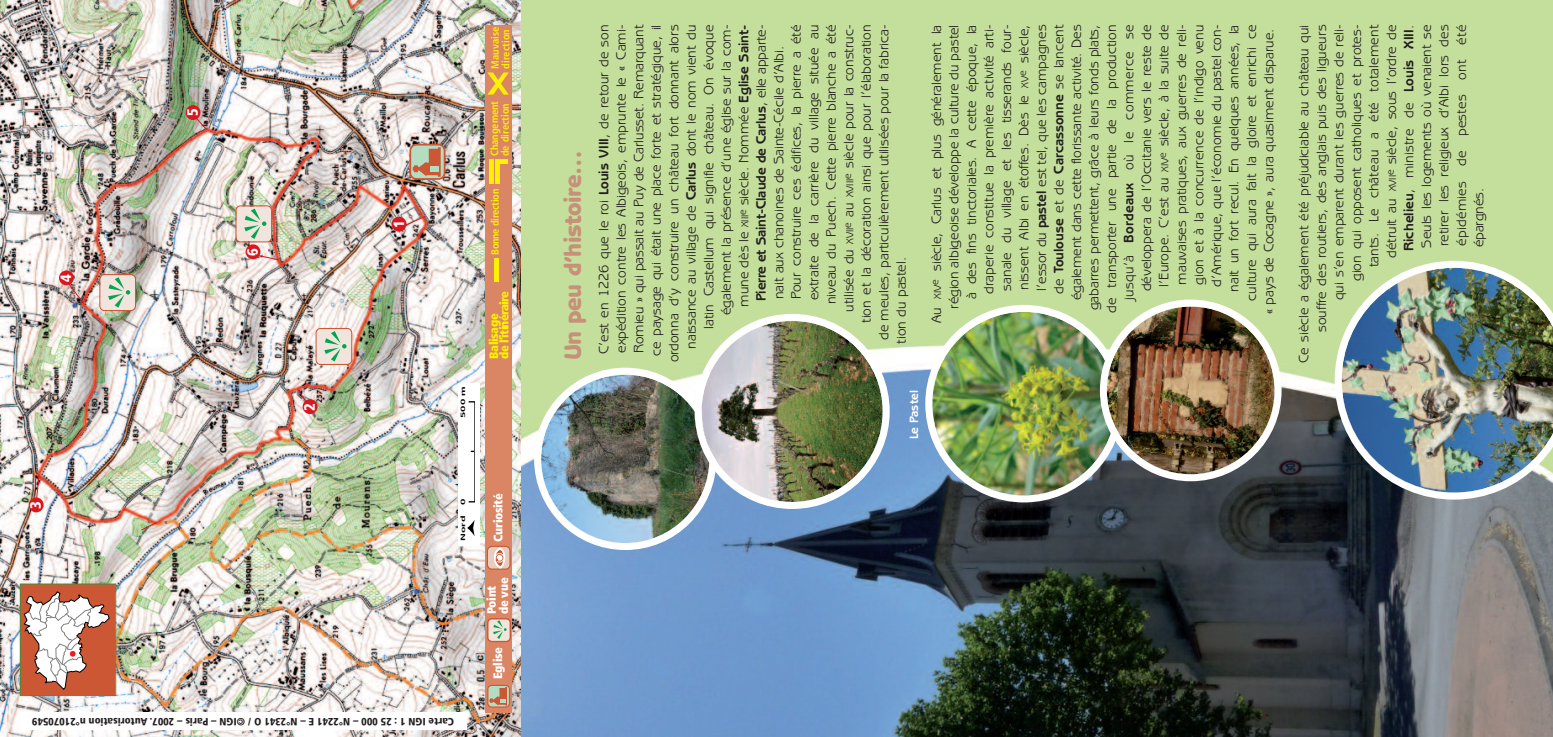
<style>
.page{position:relative;width:1553px;height:737px;background:#fff}
.page>*{position:absolute;margin:0;border:0;box-sizing:border-box;transform-origin:0 0}
.t1{font:800 24.5px "Benguiat Gothic IT Cby BT";letter-spacing:-.02em;color:#c79179}
.t2{font:900 condensed 14.88px "Frutiger";color:#fff}
.t3{font:14px/17.5px "Benguiat Gothic IT Cby BT";color:#231f20;text-align:right}
.t4{font:700 14px "Benguiat Gothic IT Cby BT";letter-spacing:-.005em;color:#231f20}
.t5{font:14px "Benguiat Gothic IT Cby BT";letter-spacing:.025em;color:#231f20}
.t6{font:900 condensed 12.25px/12.2px "Frutiger";letter-spacing:-.025em;color:#fff}
.t7{font:900 condensed 12.25px/10.5px "Frutiger";letter-spacing:-.055em;color:#fff101}
.t8{font:700 12.25px "Benguiat Gothic IT Cby BT";color:#fff}
.t9{font:900 condensed 10.5px "Frutiger";color:#231f20}
.t10{font:700 condensed 10.5px/10.5px "Frutiger";color:#fff101}
.t11{font:700 condensed 10.5px "Frutiger";letter-spacing:-.025em;color:#fff101}
.t12{font:700 condensed 6.12px "Frutiger";color:#000;scale:2 1}
.s1{font-weight:700}
.s2{font-size:10.5px}
.s3{font-weight:400}
</style>
<div class="page">
<img style="left:521px;top:0;width:1032px;height:737px">
<img style="left:0;top:0;width:521px;height:737px">
<div style="left:486px;top:25px;width:26px;height:687px;background:#da8564"></div>
<div style="left:494px;top:258px;width:5px;height:24px;background:#fff101"></div>
<hr style="left:489px;top:160px;width:4px;height:23px;background:#fff101">
<div style="left:495px;top:160px;width:5px;height:23px;background:#fff101"></div>
<svg style="left:500px;top:160px;width:8px;height:3px"></svg>
<svg style="left:487px;top:72px;width:22px;height:23px"></svg>
<div style="left:458px;top:383px;width:21px;height:162px;background:#fff"></div>
<svg style="left:467px;top:520px;width:8px;height:16px"></svg>
<div style="left:20px;top:712px;width:446px;height:17px;background:#fff"></div>
<div style="left:21px;top:584px;width:94px;height:111px;background:#cb5735"></div>
<svg style="left:23px;top:591px;width:87px;height:99px"></svg>
<div style="left:20px;top:583px;width:96px;height:113px;border:1px solid #428e39"></div>
<img style="left:1334px;top:261px;width:219px;height:238px">
<img style="left:925px;top:299px;width:356px;height:203px">
<img style="left:534px;top:314px;width:356px;height:236px">
<div style="left:391px;top:217px;width:15px;height:15px;background:#d8171f;border-radius:50%"></div>
<div style="left:29px;top:497px;width:15px;height:15px;background:#d8171f;border-radius:50%"></div>
<div style="left:59px;top:270px;width:15px;height:15px;background:#d8171f;border-radius:50%"></div>
<div style="left:186px;top:105px;width:14px;height:15px;background:#d8171f;border-radius:50%"></div>
<div style="left:246px;top:244px;width:14px;height:15px;background:#d8171f;border-radius:50%"></div>
<svg style="left:67px;top:282px;width:18px;height:22px"></svg>
<svg style="left:193px;top:115px;width:15px;height:16px"></svg>
<svg style="left:296px;top:388px;width:14px;height:19px"></svg>
<svg style="left:402px;top:215px;width:24px;height:12px"></svg>
<svg style="left:140px;top:521px;width:17px;height:10px"></svg>
<svg style="left:36px;top:473px;width:4px;height:26px"></svg>
<svg style="left:254px;top:254px;width:26px;height:7px"></svg>
<div style="left:410px;top:145px;width:35px;height:34px;background:#b3dcc0;border-radius:6px"></div>
<div style="left:409px;top:144px;width:36px;height:36px;border:2px solid #cb5735;border-radius:6px"></div>
<svg style="left:412px;top:146px;width:29px;height:32px"></svg>
<div style="left:430px;top:166px;width:8px;height:6px;background:#b3dcc0"></div>
<svg style="left:235px;top:205px;width:37px;height:37px"></svg>
<svg style="left:315px;top:328px;width:37px;height:37px"></svg>
<svg style="left:99px;top:274px;width:37px;height:37px"></svg>
<div style="left:303px;top:399px;width:14px;height:15px;background:#d8171f;border-radius:50%"></div>
<div style="left:488px;top:685px;width:21px;height:22px;background:#b3dcc0;border-radius:4px"></div>
<div style="left:487px;top:685px;width:23px;height:22px;border:1px solid #cb5735;border-radius:4px"></div>
<svg style="left:489px;top:686px;width:18px;height:20px"></svg>
<svg style="left:487px;top:618px;width:24px;height:24px"></svg>
<svg style="left:487px;top:546px;width:24px;height:23px"></svg>
<p class="t2" style="left:60px;top:282px;width:9px;rotate:-90deg">4</p>
<p class="t2" style="left:187px;top:116px;width:9px;rotate:-90deg">5</p>
<p class="t2" style="left:246px;top:256px;width:9px;rotate:-90deg">6</p>
<p class="t2" style="left:304px;top:410px;width:9px;rotate:-90deg">2</p>
<p class="t2" style="left:393px;top:228px;width:9px;rotate:-90deg">1</p>
<p class="t12" style="left:461px;top:418px;width:17px;rotate:-90deg">500 m</p>
<p class="t10" style="left:491px;top:69px;width:43px;rotate:-90deg">Mauvaise direction</p>
<p class="t10" style="left:490px;top:156px;width:57px;rotate:-90deg">Changement de direction</p>
<p class="t11" style="left:491px;top:255px;width:67px;rotate:-90deg">Bonne direction</p>
<p class="t7" style="left:490px;top:358px;width:69px;rotate:-90deg">Balisage<br>de l’itinéraire</p>
<p class="t2" style="left:30px;top:509px;width:9px;rotate:-90deg">3</p>
<p class="t12" style="left:461px;top:505px;width:5px;rotate:-90deg">0</p>
<p class="t12" style="left:461px;top:541px;width:14px;rotate:-90deg">Nord</p>
<p class="t9" style="left:454px;top:726px;width:423px;rotate:-180deg">et r aC GI N 1 52: 000 – N 1422° E – N 1432° O ©/ GI N – s i r aP – A. 7002 no i t as i rotu 94507012°n</p>
<p class="t6" style="left:493px;top:541px;width:50px;rotate:-90deg">Curiosité</p>
<p class="t6" style="left:486px;top:614px;width:38px;rotate:-90deg">Point de vue</p>
<p class="t6" style="left:493px;top:679px;width:33px;rotate:-90deg">Eglise</p>
<h1 class="t1" style="left:563px;top:360px;width:211px;rotate:-90deg">Un peu d’histoire…</h1>
<p class="t3" style="left:596px;top:354px;width:330px;rotate:-90deg">C’est en 1226 que le roi <span class="s1">Louis VIII</span>, de retour de son</p>
<p class="t3" style="left:614px;top:353px;width:329px;rotate:-90deg">expédition contre les Albigeois, emprunte le « Cami-</p>
<p class="t3" style="left:631px;top:353px;width:330px;rotate:-90deg">Romieu » qui passait au Puy de Carlusset. Remarquant</p>
<p class="t3" style="left:649px;top:356px;width:333px;rotate:-90deg">ce paysage qui était une place forte et stratégique, il</p>
<p class="t3" style="left:666px;top:362px;width:339px;rotate:-90deg">ordonna d’y construire un château fort donnant alors</p>
<p class="t3" style="left:684px;top:349px;width:325px;rotate:-90deg">naissance au village de <span class="s1">Carlus</span> dont le nom vient du</p>
<p class="t3" style="left:701px;top:329px;width:305px;rotate:-90deg">latin Castellum qui signifie château. On évoque</p>
<p class="t3" style="left:719px;top:315px;width:292px;rotate:-90deg">également la présence d’une église sur la com-</p>
<p class="t3" style="left:736px;top:307px;width:283px;rotate:-90deg">mune dès le <span class="s2">XII </span><sup>e</sup><span class="s2">I</span> siècle. Nommée <span class="s1">Eglise Saint-</span></p>
<p class="t4" style="left:756px;top:301px;width:278px;rotate:-90deg">Pierre et Saint-Claude de Carlus<span class="s3">, elle apparte-</span></p>
<p class="t3" style="left:789px;top:299px;width:276px;rotate:-90deg">Pour construire ces édifices, la pierre a été</p>
<p class="t3" style="left:806px;top:300px;width:277px;rotate:-90deg">extraite de la carrière du village située au</p>
<p class="t3" style="left:824px;top:304px;width:281px;rotate:-90deg">niveau du Puech. Cette pierre blanche a été</p>
<p class="t3" style="left:841px;top:311px;width:288px;rotate:-90deg">utilisée du <span class="s2">XVI </span><sup>e</sup><span class="s2">I</span> au <span class="s2">XVII </span><sup>e</sup><span class="s2">I</span> siècle pour la construc-</p>
<p class="t3" style="left:859px;top:323px;width:299px;rotate:-90deg">tion et la décoration ainsi que pour l’élaboration</p>
<p class="t3" style="left:876px;top:340px;width:316px;rotate:-90deg">de meules, particulièrement utilisées pour la fabrica-</p>
<p class="t3" style="left:771px;top:299px;width:254px;rotate:-90deg">nait aux chanoines de Sainte-Cécile d’Albi.</p>
<p class="t3" style="left:894px;top:343px;width:88px;rotate:-90deg">tion du pastel.</p>
<p class="t8" style="left:910px;top:439px;width:50px;rotate:-90deg">Le Pastel</p>
<p class="t3" style="left:929px;top:323px;width:300px;rotate:-90deg">Au <span class="s2">XIV</span><sup>e</sup> siècle, Carlus et plus généralement la région albigeoise développe la culture du pastel<br>à des fins tinctoriales. A cette époque, la draperie constitue la première activité arti&shy;sanale du village et les tisserands four&shy;nissent Albi en étoffes. Dès le <span class="s2">XV</span><sup>e</sup> siècle, l’essor du <span class="s1">pastel</span> est tel, que les campagnes<br>de <span class="s1">Toulouse</span> et de <span class="s1">Carcassonne</span> se lancent également dans cette florissante activité. Des gabarres permettent, grâce à leurs fonds plats, de transporter une partie de la production jusqu’à <span class="s1">Bordeaux</span> où le commerce se développera de l’Occitanie vers le reste de l’Europe. C’est au <span class="s2">XIV</span><sup>e</sup> siècle, à la suite de mauvaises pratiques, aux guerres de reli-<br>gion et à la concurrence de l’indigo venu d’Amérique, que l’économie du pastel con-<br>nait un fort recul. En quelques années, la culture qui aura fait la gloire et enrichi ce<br>« pays de Cocagne », aura quasiment disparue.</p>
<p class="t3" style="left:1296px;top:363px;width:339px;rotate:-90deg">Ce siècle a également été préjudiciable au château qui</p>
<p class="t3" style="left:1314px;top:332px;width:308px;rotate:-90deg">souffre des routiers, des anglais puis des ligueurs</p>
<p class="t3" style="left:1331px;top:300px;width:277px;rotate:-90deg">qui s’en emparent durant les guerres de reli-</p>
<p class="t3" style="left:1349px;top:281px;width:258px;rotate:-90deg">gion qui opposent catholiques et protes-</p>
<p class="t3" style="left:1366px;top:267px;width:244px;rotate:-90deg">tants. Le château a été totalement</p>
<p class="t3" style="left:1384px;top:258px;width:235px;rotate:-90deg">détruit au <span class="s2">XVI </span><sup>e</sup><span class="s2">I</span> siècle, sous l’ordre de</p>
<p class="t4" style="left:1404px;top:251px;width:228px;rotate:-90deg">Richelieu<span class="s3">, ministre de</span> Louis XIII<span class="s3">.</span></p>
<p class="t3" style="left:1419px;top:247px;width:224px;rotate:-90deg">Seuls les logements où venaient se</p>
<p class="t3" style="left:1436px;top:246px;width:223px;rotate:-90deg">retirer les religieux d’Albi lors des</p>
<p class="t5" style="left:1456px;top:246px;width:223px;rotate:-90deg">épidémies de pestes ont été</p>
<p class="t3" style="left:1471px;top:247px;width:61px;rotate:-90deg">épargnés.</p>
</div>
